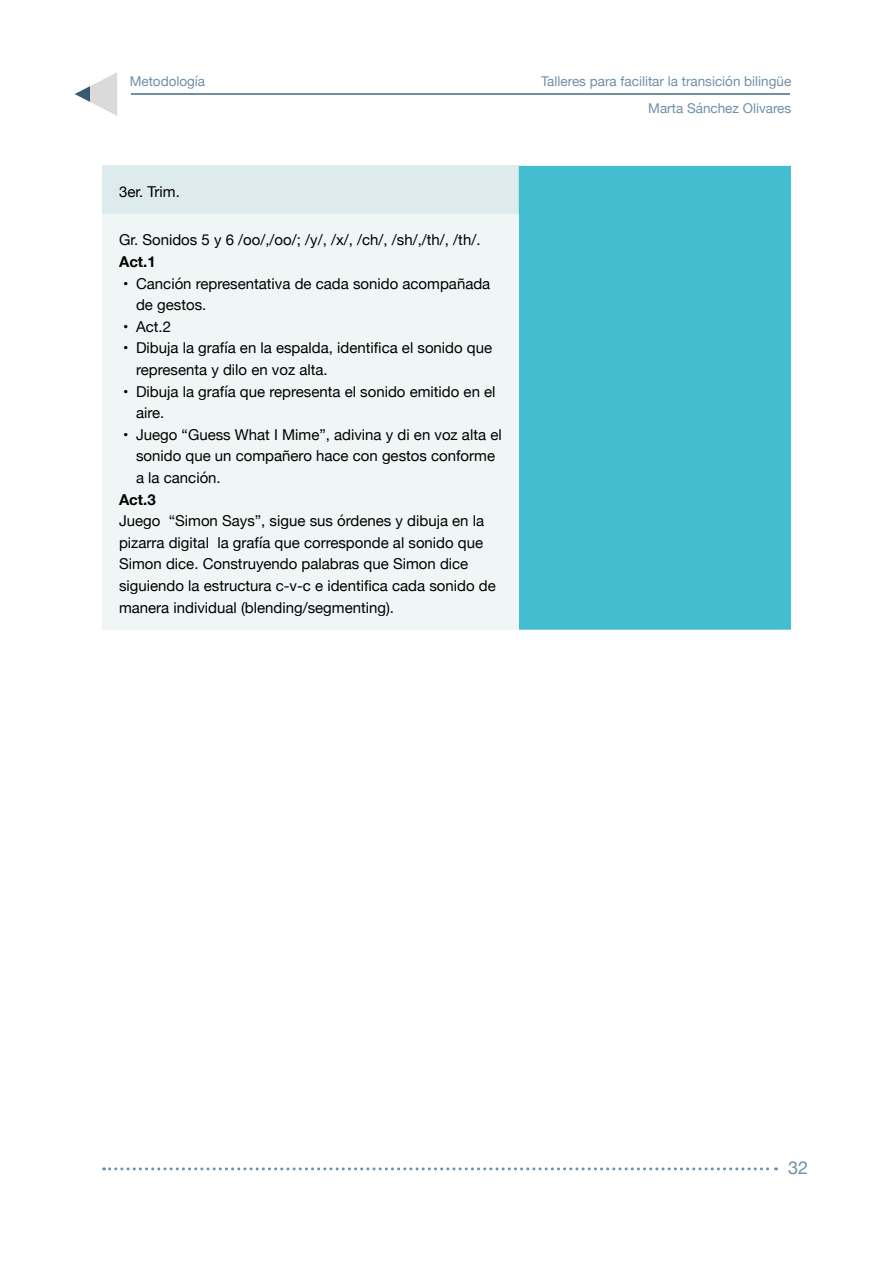
<style>
.page{position:relative;width:893px;height:1263px;background:#fff}
.page>*{position:absolute;margin:0;border:0;box-sizing:border-box;transform-origin:0 0}
.t1{font:18px "Helvetica Neue";color:#6f90a7}
.t2{font:15px/21.6px "Helvetica Neue";color:#000}
.t3{font:700 15px "Helvetica Neue";color:#000}
.t4{font:13.5px/26.5px "Helvetica Neue";color:#6f90a7;text-align:right}
</style>
<div class="page">
<hr style="left:131px;top:94px;width:659px;height:1px;background:#6f90a7">
<svg style="left:104px;top:1167px;width:672px;height:3px"></svg>
<svg style="left:75px;top:72px;width:42px;height:44px"></svg>
<div style="left:102px;top:166px;width:417px;height:48px;background:#deebec"></div>
<div style="left:519px;top:166px;width:272px;height:464px;background:#45bdd1"></div>
<div style="left:102px;top:214px;width:417px;height:416px;background:#eff6f5"></div>
<p class="t4" style="left:130px;top:69px;width:77px">Metodología</p>
<p class="t2" style="left:119px;top:182px;width:62px">3er. Trim.</p>
<p class="t2" style="left:119px;top:230px;width:363px">Gr. Sonidos 5 y 6 /oo/,/oo/; /y/, /x/, /ch/, /sh/,/th/, /th/.</p>
<p class="t3" style="left:119px;top:250px;width:38px">Act.1</p>
<p class="t2" style="left:136px;top:273px;width:356px;text-indent:-13px">• Canción representativa de cada sonido acompañada de gestos.</p>
<p class="t2" style="left:123px;top:317px;width:49px">• Act.2</p>
<p class="t2" style="left:136px;top:338px;width:358px;text-indent:-13px">• Dibuja la grafía en la espalda, identifica el sonido que representa y dilo en voz alta.</p>
<p class="t2" style="left:136px;top:381px;width:361px;text-indent:-13px">• Dibuja la grafía que representa el sonido emitido en el aire.</p>
<p class="t2" style="left:136px;top:425px;width:367px;text-indent:-13px">• Juego “Guess What I Mime”, adivina y di en voz alta el sonido que un compañero hace con gestos conforme a la canción.</p>
<p class="t3" style="left:119px;top:487px;width:38px">Act.3</p>
<p class="t2" style="left:119px;top:511px;width:378px">Juego “Simon Says”, sigue sus órdenes y dibuja en la pizarra digital la grafía que corresponde al sonido que Simon dice. Construyendo palabras que Simon dice siguiendo la estructura c-v-c e identifica cada sonido de manera individual (blending/segmenting).</p>
<p class="t4" style="left:541px;top:69px;width:252px">Talleres para facilitar la transición bilingüe<br>Marta Sánchez Olivares</p>
<p class="t1" style="left:788px;top:1154px;width:22px">32</p>
</div>
